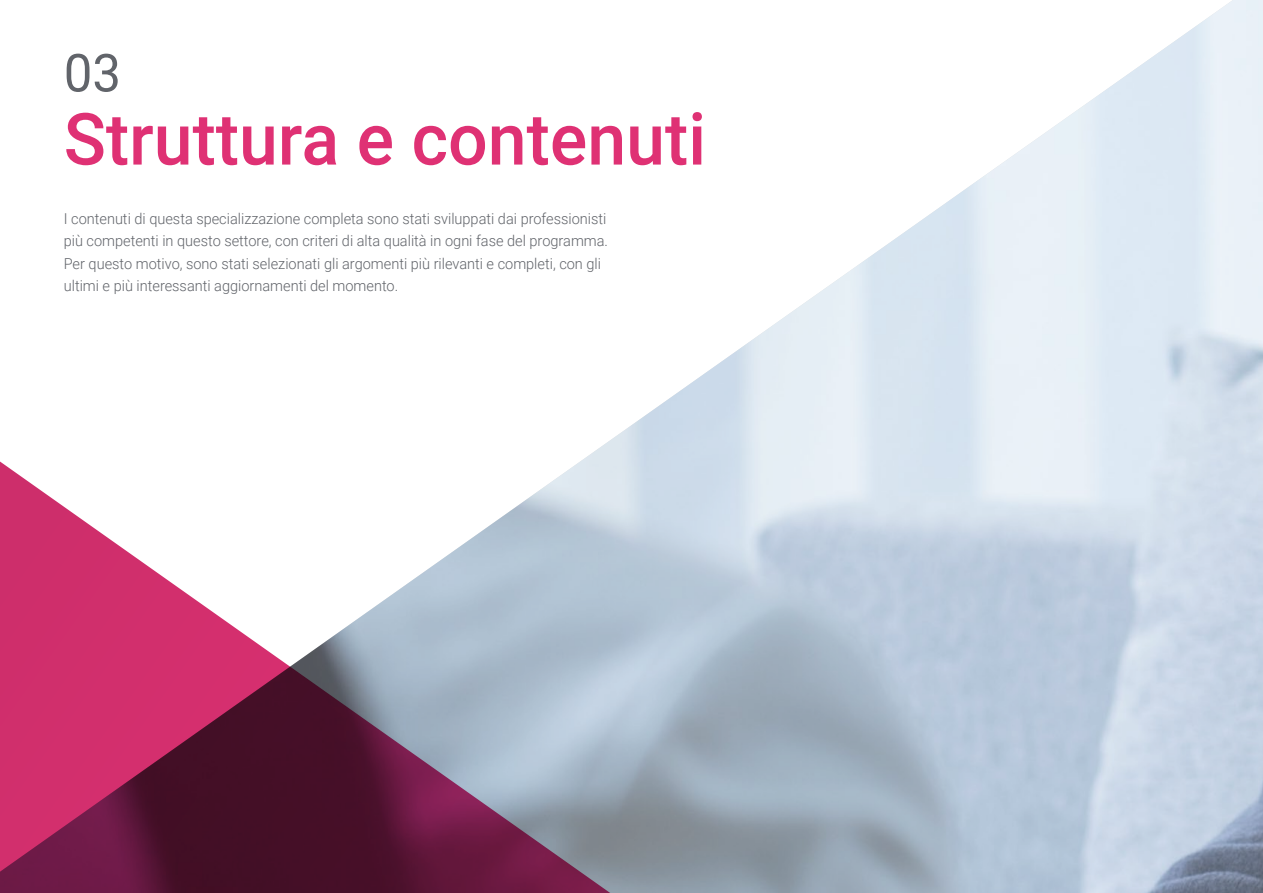
<style>
.page{position:relative;width:1263px;height:893px;background:#fff}
.page>*{position:absolute;margin:0;border:0;box-sizing:border-box;transform-origin:0 0}
.t1{font:500 72px "Roboto";color:#df3174}
.t2{font:52.5px "Roboto";color:#61646a}
.t3{font:300 15px/22.5px "Roboto";color:#61646a}
</style>
<div class="page">
<img style="left:602px;top:0;width:661px;height:893px">
<svg style="left:0;top:446px;width:640px;height:447px"></svg>
<h2 class="t2" style="left:64px;top:36px;width:59px">03</h2>
<h1 class="t1" style="left:64px;top:89px;width:644px">Struttura e contenuti</h1>
<p class="t3" style="left:64px;top:207px;width:546px">I contenuti di questa specializzazione completa sono stati sviluppati dai professionisti più competenti in questo settore, con criteri di alta qualità in ogni fase del programma.<br>Per questo motivo, sono stati selezionati gli argomenti più rilevanti e completi, con gli ultimi e più interessanti aggiornamenti del momento.</p>
</div>
